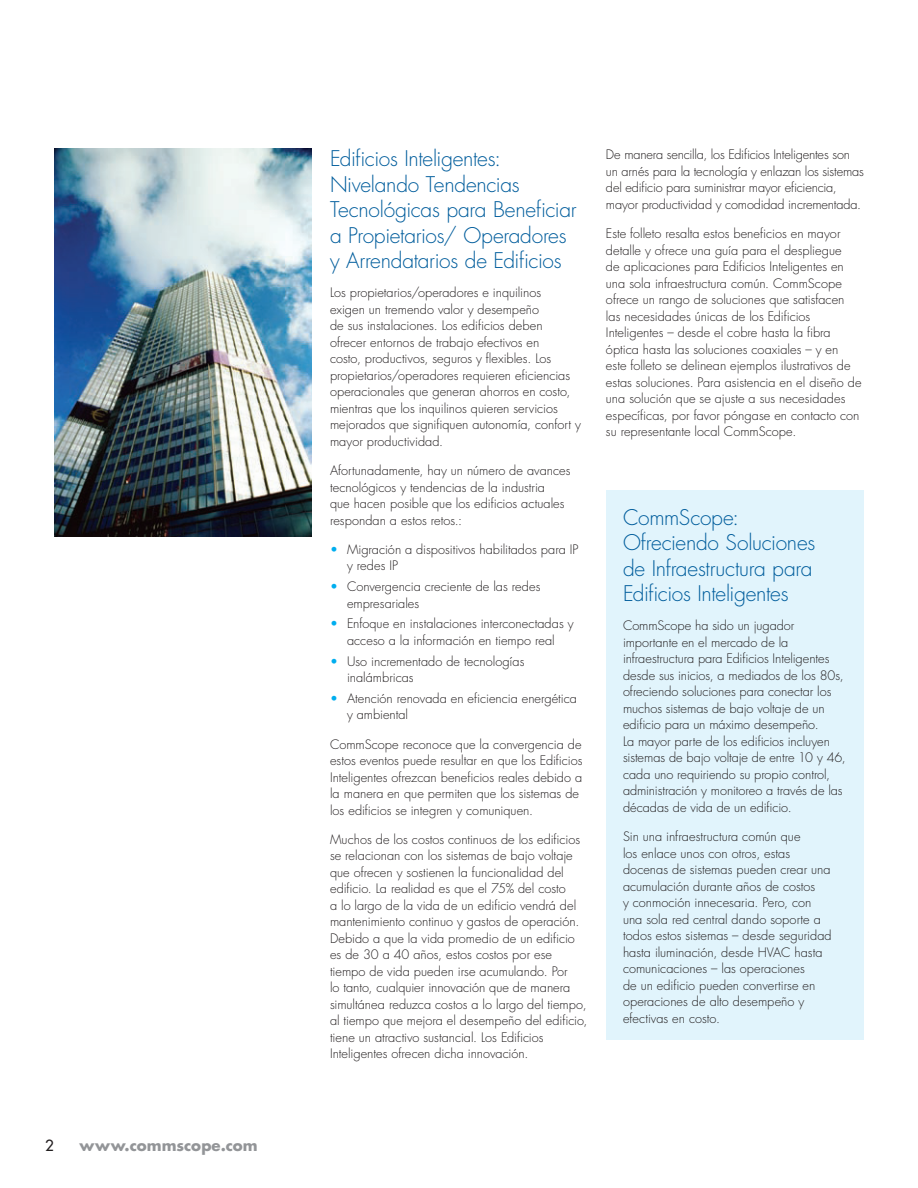
<style>
.page{position:relative;width:918px;height:1188px;background:#fff}
.page>*{position:absolute;margin:0;border:0;box-sizing:border-box;transform-origin:0 0}
.t1{font:300 21px/25.5px "Futura Std";letter-spacing:-.01em;color:#005d9c}
.t2{font:700 15px "Futura Std";letter-spacing:.005em;color:#939598}
.t3{font:500 15px "Futura Std";color:#231f20}
.t4{font:300 12.75px/16.5px "Futura Std";color:#231f20}
.s1{color:#00aeef}
</style>
<div class="page">
<img style="left:54px;top:149px;width:258px;height:388px">
<div style="left:606px;top:490px;width:258px;height:550px;background:#e1f4fc"></div>
<p class="t3" style="left:45px;top:1136px;width:10px">2</p>
<p class="t2" style="left:80px;top:1135px;width:180px">www.commscope.com</p>
<h1 class="t1" style="left:330px;top:146px;width:248px">Edificios Inteligentes:<br>Nivelando Tendencias<br>Tecnológicas para Beneficiar a Propietarios/ Operadores y Arrendatarios de Edificios</h1>
<p class="t4" style="left:330px;top:285px;width:252px">Los propietarios/operadores e inquilinos<br>exigen un tremendo valor y desempeño<br>de sus instalaciones. Los edificios deben ofrecer entornos de trabajo efectivos en<br>costo, productivos, seguros y flexibles. Los propietarios/operadores requieren eficiencias operacionales que generan ahorros en costo, mientras que los inquilinos quieren servicios mejorados que signifiquen autonomía, confort y mayor productividad.</p>
<p class="t4" style="left:330px;top:463px;width:242px">Afortunadamente, hay un número de avances tecnológicos y tendencias de la industria<br>que hacen posible que los edificios actuales respondan a estos retos.:</p>
<p class="t4" style="left:347px;top:541px;width:233px;text-indent:-17px"><span class="s1">•</span> Migración a dispositivos habilitados para IP y redes IP</p>
<p class="t4" style="left:347px;top:579px;width:195px;text-indent:-17px"><span class="s1">•</span> Convergencia creciente de las redes empresariales</p>
<p class="t4" style="left:330px;top:616px;width:245px;text-align:center"><span class="s1">•</span> Enfoque en instalaciones interconectadas y acceso a la información en tiempo real</p>
<p class="t4" style="left:347px;top:653px;width:179px;text-indent:-17px"><span class="s1">•</span> Uso incrementado de tecnologías inalámbricas</p>
<p class="t4" style="left:347px;top:690px;width:232px;text-indent:-17px"><span class="s1">•</span> Atención renovada en eficiencia energética y ambiental</p>
<p class="t4" style="left:330px;top:736px;width:254px">CommScope reconoce que la convergencia de estos eventos puede resultar en que los Edificios Inteligentes ofrezcan beneficios reales debido a la manera en que permiten que los sistemas de los edificios se integren y comuniquen.</p>
<p class="t4" style="left:330px;top:831px;width:259px">Muchos de los costos continuos de los edificios se relacionan con los sistemas de bajo voltaje que ofrecen y sostienen la funcionalidad del edificio. La realidad es que el 75% del costo<br>a lo largo de la vida de un edificio vendrá del mantenimiento continuo y gastos de operación.<br>Debido a que la vida promedio de un edificio es de 30 a 40 años, estos costos por ese tiempo de vida pueden irse acumulando. Por<br>lo tanto, cualquier innovación que de manera simultánea reduzca costos a lo largo del tiempo, al tiempo que mejora el desempeño del edificio, tiene un atractivo sustancial. Los Edificios Inteligentes ofrecen dicha innovación.</p>
<p class="t4" style="left:606px;top:147px;width:259px">De manera sencilla, los Edificios Inteligentes son un arnés para la tecnología y enlazan los sistemas del edificio para suministrar mayor eficiencia, mayor productividad y comodidad incrementada.</p>
<p class="t4" style="left:606px;top:226px;width:257px">Este folleto resalta estos beneficios en mayor detalle y ofrece una guía para el despliegue<br>de aplicaciones para Edificios Inteligentes en una sola infraestructura común. CommScope ofrece un rango de soluciones que satisfacen las necesidades únicas de los Edificios Inteligentes – desde el cobre hasta la fibra óptica hasta las soluciones coaxiales – y en este folleto se delinean ejemplos ilustrativos de estas soluciones. Para asistencia en el diseño de una solución que se ajuste a sus necesidades específicas, por favor póngase en contacto con su representante local CommScope.</p>
<h1 class="t1" style="left:623px;top:505px;width:194px">CommScope:<br>Ofreciendo Soluciones de Infraestructura para<br>Edificios Inteligentes</h1>
<p class="t4" style="left:623px;top:618px;width:224px">CommScope ha sido un jugador importante en el mercado de la infraestructura para Edificios Inteligentes desde sus inicios, a mediados de los 80s, ofreciendo soluciones para conectar los muchos sistemas de bajo voltaje de un edificio para un máximo desempeño.<br>La mayor parte de los edificios incluyen sistemas de bajo voltaje de entre 10 y 46, cada uno requiriendo su propio control, administración y monitoreo a través de las décadas de vida de un edificio.</p>
<p class="t4" style="left:623px;top:829px;width:210px">Sin una infraestructura común que<br>los enlace unos con otros, estas docenas de sistemas pueden crear una acumulación durante años de costos<br>y conmoción innecesaria. Pero, con una sola red central dando soporte a todos estos sistemas – desde seguridad hasta iluminación, desde HVAC hasta comunicaciones – las operaciones<br>de un edificio pueden convertirse en operaciones de alto desempeño y efectivas en costo.</p>
</div>
